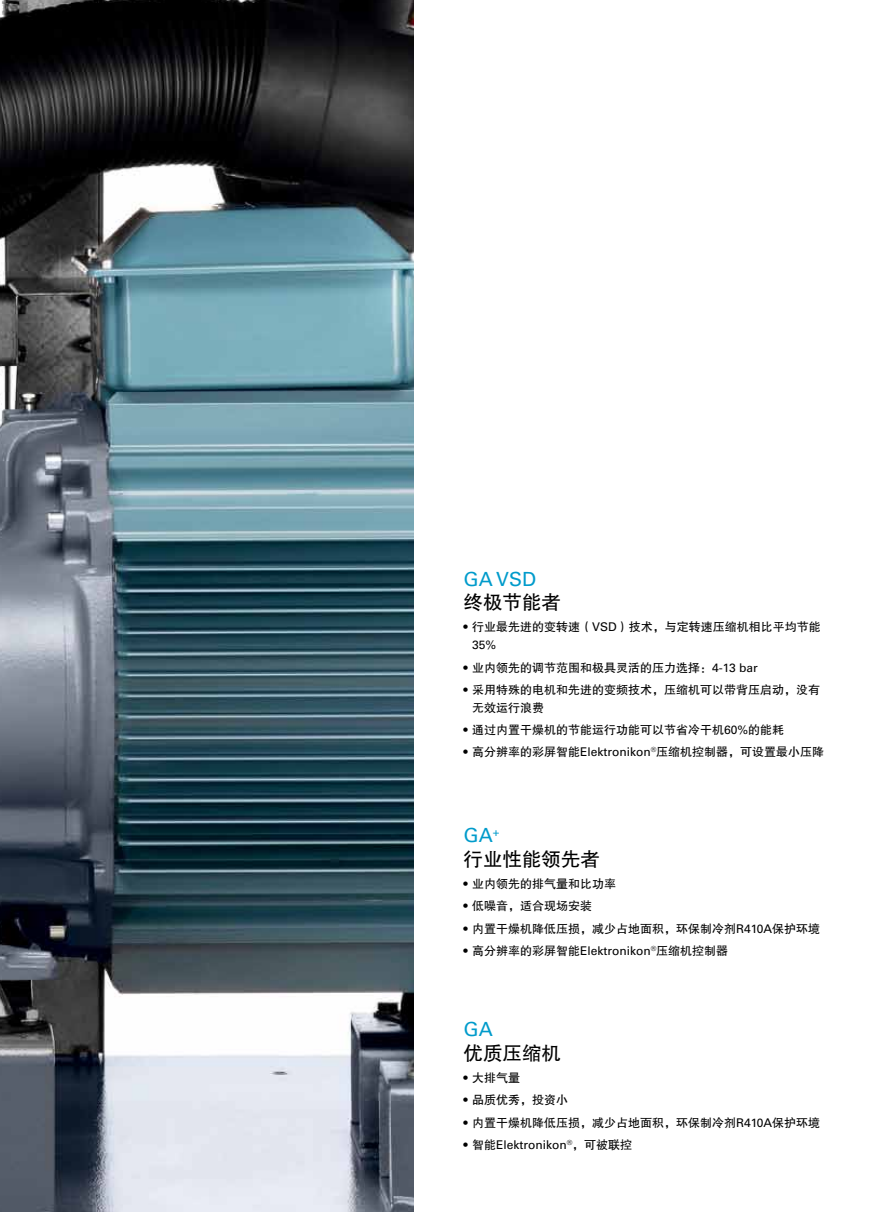
<style>
.page{position:relative;width:893px;height:1212px;background:#fff}
.page>*{position:absolute;margin:0;border:0;box-sizing:border-box;transform-origin:0 0}
.t1{font:19.5px "FZHTJW GB1 0";color:#000}
.t2{font:19.5px "Univers LT Std";color:#009bcb}
.t3{font:12px/18px "FZHTJW GB1 0";color:#000}
.t4{font:12px "Univers LT Std";color:#000}
.s1{font-family:"Univers LT Std"}
.s2{font-family:"FZHTJW GB1 0"}
</style>
<div class="page">
<img style="left:0;top:0;width:414px;height:1212px">
<h1 class="t2" style="left:463px;top:567px;width:74px">GA VSD</h1>
<h1 class="t1" style="left:463px;top:592px;width:99px">终极节能者</h1>
<p class="t3" style="left:463px;top:618px;width:359px"><span class="s1">•</span> 行业最先进的变转速（<span class="s1">VSD</span>）技术，与定转速压缩机相比平均节能</p>
<p class="t4" style="left:472px;top:638px;width:26px">35%</p>
<p class="t3" style="left:463px;top:659px;width:296px"><span class="s1">•</span> 业内领先的调节范围和极具灵活的压力选择：<span class="s1">4-13 bar</span></p>
<p class="t3" style="left:472px;top:681px;width:349px;text-indent:-9px"><span class="s1">•</span> 采用特殊的电机和先进的变频技术，压缩机可以带背压启动，没有无效运行浪费</p>
<p class="t3" style="left:463px;top:721px;width:322px"><span class="s1">•</span> 通过内置干燥机的节能运行功能可以节省冷干机<span class="s1">60%</span>的能耗</p>
<p class="t3" style="left:463px;top:743px;width:362px"><span class="s1">•</span> 高分辨率的彩屏智能<span class="s1">Elektronikon</span><sup>®</sup>压缩机控制器，可设置最小压降</p>
<h1 class="t2" style="left:463px;top:824px;width:37px">GA<sup>+</sup></h1>
<h1 class="t1" style="left:463px;top:848px;width:138px">行业性能领先者</h1>
<p class="t3" style="left:463px;top:875px;width:154px"><span class="s1">•</span> 业内领先的排气量和比功率</p>
<p class="t3" style="left:463px;top:897px;width:130px"><span class="s1">•</span> 低噪音，适合现场安装</p>
<p class="t3" style="left:463px;top:919px;width:358px"><span class="s1">•</span> 内置干燥机降低压损，减少占地面积，环保制冷剂<span class="s1">R410A</span>保护环境</p>
<p class="t3" style="left:463px;top:942px;width:266px"><span class="s1">•</span> 高分辨率的彩屏智能<span class="s1">Elektronikon</span><sup>®</sup>压缩机控制器</p>
<h1 class="t2" style="left:463px;top:1018px;width:31px">GA</h1>
<h1 class="t1" style="left:463px;top:1042px;width:99px">优质压缩机</h1>
<p class="t3" style="left:463px;top:1069px;width:58px"><span class="s1">•</span> 大排气量</p>
<p class="t3" style="left:463px;top:1091px;width:106px"><span class="s1">•</span> 品质优秀，投资小</p>
<p class="t3" style="left:463px;top:1113px;width:358px"><span class="s1">•</span> 内置干燥机降低压损，减少占地面积，环保制冷剂<span class="s1">R410A</span>保护环境</p>
<p class="t4" style="left:463px;top:1137px;width:170px">• <span class="s2">智能</span>Elektronikon<sup>®</sup><span class="s2">，可被联控</span></p>
</div>
